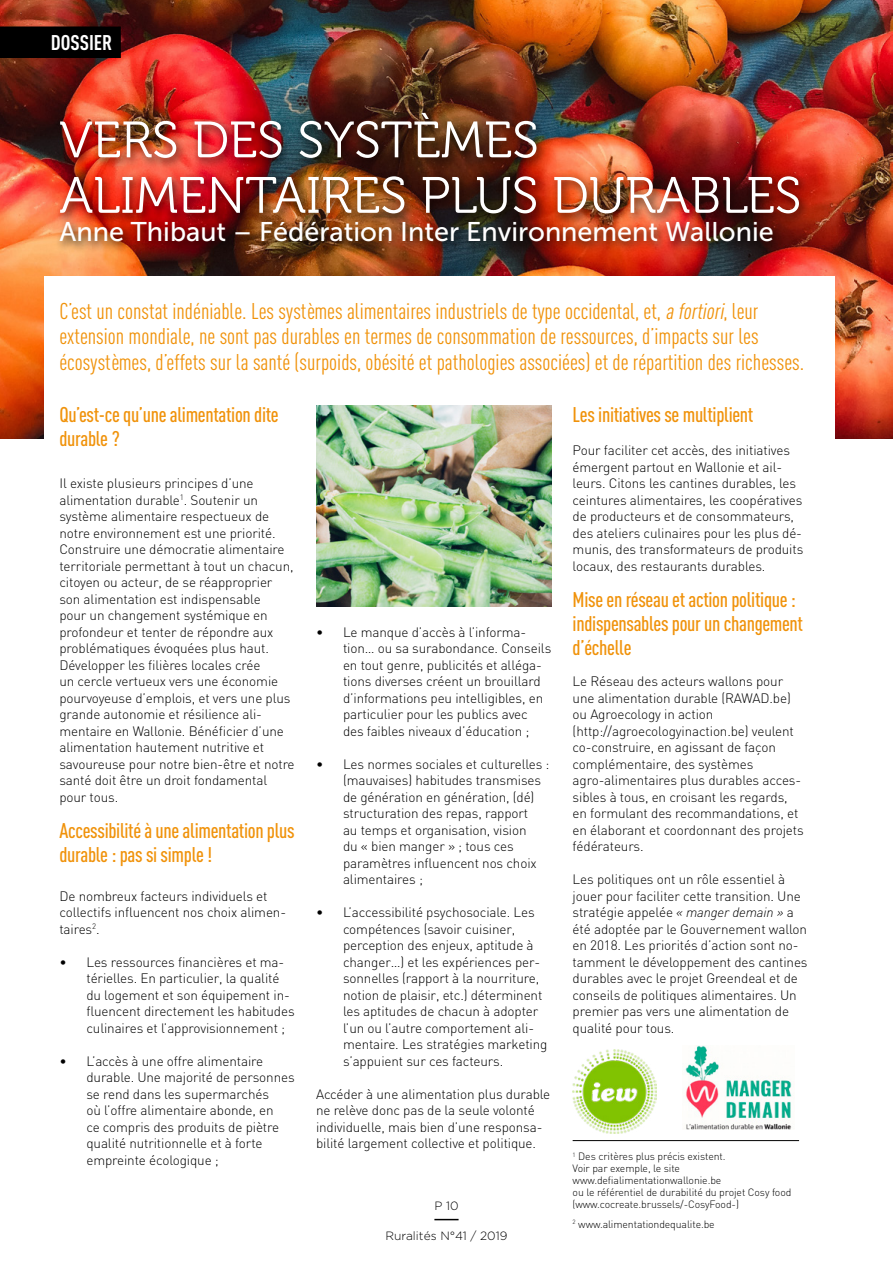
<style>
.page{position:relative;width:893px;height:1263px;background:#fff}
.page>*{position:absolute;margin:0;border:0;box-sizing:border-box;transform-origin:0 0}
.t1{font:51px/55.5px "Museo 300";color:#fff}
.t2{font:27px "Museo Sans 500";color:#fff}
.t3{font:22.5px/25.5px "DIN Cond";color:#f0920a}
.t4{font:500 21px/24px "DIN Cond";letter-spacing:-.015em;color:#f0920a}
.t5{font:700 21px "DIN Cond";color:#fff}
.t6{font:300 13.5px/16.5px "DIN";letter-spacing:-.01em;color:#000}
.t7{font:300 12px "Gotham";color:#000}
.t8{font:300 10.5px/12px "DIN";letter-spacing:-.01em;color:#000}
.s1{font-style:italic}
</style>
<div class="page">
<svg style="left:434px;top:1219px;width:25px;height:1px"></svg>
<img style="left:0;top:0;width:893px;height:439px">
<div style="left:44px;top:276px;width:790px;height:377px;background:#fff"></div>
<div style="left:55px;top:108px;width:755px;height:145px;background:#000;opacity:.75"></div>
<div style="left:0;top:26px;width:121px;height:32px;background:#000"></div>
<img style="left:316px;top:406px;width:235px;height:200px">
<img style="left:685px;top:1046px;width:107px;height:84px">
<img style="left:573px;top:1049px;width:84px;height:84px">
<hr style="left:573px;top:1140px;width:226px;height:1px;background:#000">
<h3 class="t5" style="left:51px;top:30px;width:63px">DOSSIER</h3>
<h1 class="t1" style="left:60px;top:113px;width:743px">VERS DES SYSTÈMES<br>ALIMENTAIRES PLUS DURABLES</h1>
<h2 class="t2" style="left:60px;top:217px;width:716px">Anne Thibaut – Fédération Inter Environnement Wallonie</h2>
<p class="t3" style="left:59px;top:298px;width:746px">C’est un constat indéniable. Les systèmes alimentaires industriels de type occidental, et, <span class="s1">afortiori</span>, leur extension mondiale, ne sont pas durables en termes de consommation de ressources, d’impacts sur les écosystèmes, d’effets sur la santé (surpoids, obésité et pathologies associées) et de répartition des richesses.</p>
<h3 class="t4" style="left:59px;top:402px;width:221px">Qu’est-ce qu’une alimentation dite durable ?</h3>
<p class="t6" style="left:59px;top:475px;width:237px">Il existe plusieurs principes d’une alimentation durable<sup>1</sup>. Soutenir un système alimentaire respectueux de notre environnement est une priorité.<br>Construire une démocratie alimentaire territoriale permettant à tout un chacun, citoyen ou acteur, de se réapproprier son alimentation est indispensable<br>pour un changement systémique en profondeur et tenter de répondre aux problématiques évoquées plus haut.<br>Développer les filières locales crée<br>un cercle vertueux vers une économie pourvoyeuse d’emplois, et vers une plus grande autonomie et résilience ali&shy;mentaire en Wallonie. Bénéficier d’une alimentation hautement nutritive et savoureuse pour notre bien-être et notre santé doit être un droit fondamental pour tous.</p>
<h3 class="t4" style="left:59px;top:818px;width:237px">Accessibilité à une alimentation plus durable : pas si simple !</h3>
<p class="t6" style="left:59px;top:887px;width:228px">De nombreux facteurs individuels et collectifs influencent nos choix alimen&shy;taires<sup>2</sup>.</p>
<p class="t6" style="left:86px;top:953px;width:210px;text-indent:-27px">• Les ressources financières et ma&shy;térielles. En particulier, la qualité du logement et son équipement in&shy;fluencent directement les habitudes culinaires et l’approvisionnement ;</p>
<p class="t6" style="left:86px;top:1052px;width:210px;text-indent:-27px">• L’accès à une offre alimentaire durable. Une majorité de personnes se rend dans les supermarchés<br>où l’offre alimentaire abonde, en<br>ce compris des produits de piètre qualité nutritionnelle et à forte empreinte écologique ;</p>
<h3 class="t4" style="left:573px;top:402px;width:182px">Les initiatives se multiplient</h3>
<p class="t6" style="left:573px;top:442px;width:232px">Pour faciliter cet accès, des initiatives émergent partout en Wallonie et ail&shy;leurs. Citons les cantines durables, les ceintures alimentaires, les coopératives de producteurs et de consommateurs, des ateliers culinaires pour les plus dé&shy;munis, des transformateurs de produits locaux, des restaurants durables.</p>
<h3 class="t4" style="left:573px;top:587px;width:232px">Mise en réseau et action politique : indispensables pour un changement d’échelle</h3>
<p class="t6" style="left:573px;top:673px;width:233px">Le Réseau des acteurs wallons pour une alimentation durable (RAWAD.be) ou Agroecology in action (http://agroecologyinaction.be) veulent co-construire, en agissant de façon complémentaire, des systèmes agro-alimentaires plus durables acces&shy;sibles à tous, en croisant les regards, en formulant des recommandations, et en élaborant et coordonnant des projets fédérateurs.</p>
<p class="t6" style="left:573px;top:871px;width:236px">Les politiques ont un rôle essentiel à jouer pour faciliter cette transition. Une stratégie appelée <span class="s1">« manger demain »</span> a été adoptée par le Gouvernement wallon en 2018. Les priorités d’action sont no&shy;tamment le développement des cantines durables avec le projet Greendeal et de conseils de politiques alimentaires. Un premier pas vers une alimentation de qualité pour tous.</p>
<p class="t6" style="left:343px;top:623px;width:210px;text-indent:-27px">• Le manque d’accès à l’informa&shy;tion… ou sa surabondance. Conseils en tout genre, publicités et alléga&shy;tions diverses créent un brouillard d’informations peu intelligibles, en particulier pour les publics avec des faibles niveaux d’éducation ;</p>
<p class="t6" style="left:343px;top:755px;width:208px;text-indent:-27px">• Les normes sociales et culturelles : (mauvaises) habitudes transmises de génération en génération, (dé) structuration des repas, rapport<br>au temps et organisation, vision<br>du « bien manger » ; tous ces paramètres influencent nos choix alimentaires ;</p>
<p class="t6" style="left:343px;top:904px;width:206px;text-indent:-27px">• L’accessibilité psychosociale. Les compétences (savoir cuisiner, perception des enjeux, aptitude à changer…) et les expériences per&shy;sonnelles (rapport à la nourriture, notion de plaisir, etc.) déterminent les aptitudes de chacun à adopter l’un ou l’autre comportement ali&shy;mentaire. Les stratégies marketing s’appuient sur ces facteurs.</p>
<p class="t6" style="left:316px;top:1085px;width:236px">Accéder à une alimentation plus durable ne relève donc pas de la seule volonté individuelle, mais bien d’une responsa&shy;bilité largement collective et politique.</p>
<p class="t8" style="left:573px;top:1150px;width:220px"><sup>1</sup> Des critères plus précis existent.<br>Voir par exemple, le site www.defialimentationwallonie.be<br>ou le référentiel de durabilité du projet Cosy food (www.cocreate.brussels/-CosyFood-)</p>
<p class="t8" style="left:573px;top:1218px;width:144px"><sup>2</sup> www.alimentationdequalite.be</p>
<p class="t7" style="left:434px;top:1199px;width:26px">P 10</p>
<p class="t7" style="left:386px;top:1229px;width:123px">Ruralités N°41 / 2019</p>
</div>
